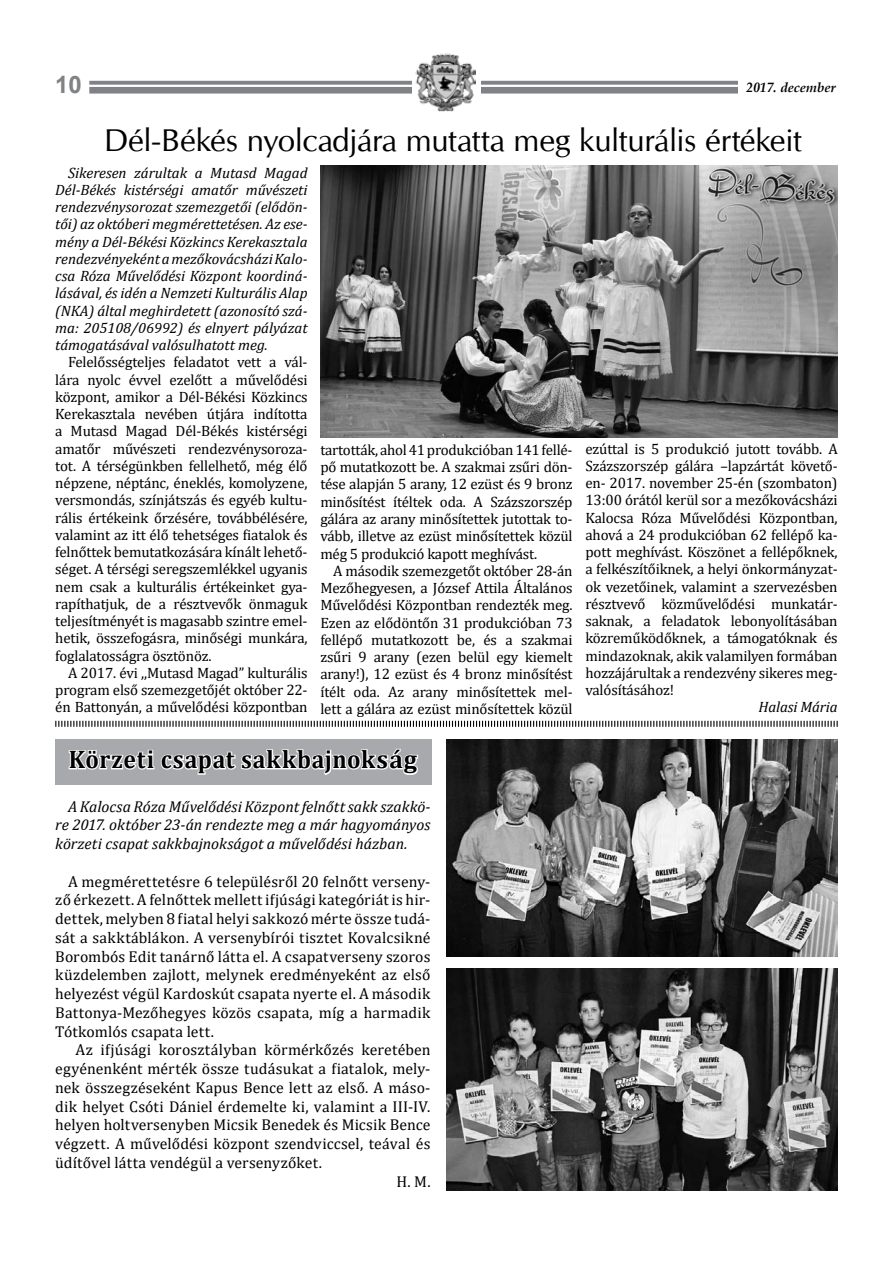
<style>
.page{position:relative;width:893px;height:1263px;background:#fff}
.page>*{position:absolute;margin:0;border:0;box-sizing:border-box;transform-origin:0 0}
.t1{font:31.5px "CG Omega";letter-spacing:-.015em;color:#000}
.t2{font:700 25.5px "Cambria";letter-spacing:.03em;color:#000;scale:.93 1}
.t3{font:700 24px "Arial";color:#808285}
.t4{font:15.75px/18.8px "Cambria";letter-spacing:.005em;color:#000;text-align:justify}
.t5{font:italic 15.75px/18.8px "Cambria";color:#000;text-align:justify}
.t6{font:15px/17.2px "Cambria";letter-spacing:-.01em;color:#000;text-align:justify}
.t7{font:italic 15px/17.2px "Cambria";color:#000;text-align:justify}
.t8{font:italic 700 13.5px "Book Antiqua";color:#000}
</style>
<div class="page">
<svg style="left:89px;top:81px;width:649px;height:13px;fill:#808285"></svg>
<hr style="left:51px;top:85px;width:791px;height:2px;background:#fff">
<div style="left:412px;top:59px;width:68px;height:52px;background:#fff"></div>
<img style="left:418px;top:56px;width:57px;height:54px">
<div style="left:415px;top:53px;width:63px;height:60px;border:2px solid #fff"></div>
<div style="left:55px;top:739px;width:377px;height:45px;background:#a7a9ac"></div>
<img style="left:320px;top:166px;width:518px;height:271px">
<img style="left:446px;top:739px;width:392px;height:218px">
<img style="left:446px;top:969px;width:392px;height:222px">
<svg style="left:55px;top:720px;width:783px;height:7px"></svg>
<svg style="left:68px;top:748px;width:351px;height:27px"></svg>
<h3 class="t3" style="left:55px;top:68px;width:28px">10</h3>
<p class="t8" style="left:747px;top:78px;width:90px">2017. december</p>
<h1 class="t1" style="left:104px;top:121px;width:700px">Dél-Békés nyolcadjára mutatta meg kulturális értékeit</h1>
<p class="t7" style="left:55px;top:163px;width:254px;text-indent:13px">Sikeresen zárultak a Mutasd Magad Dél-Békés kistérségi amatőr művészeti rendezvénysorozat szemezgetői (elődön&shy;tői) az októberi megmérettetésen. Az ese&shy;mény a Dél-Békési Közkincs Kerekasztala rendezvényeként a mezőkovácsházi Kalo&shy;csa Róza Művelődési Központ koordiná&shy;lásával, és idén a Nemzeti Kulturális Alap (NKA) által meghirdetett (azonosító szá&shy;ma: 205108/06992) és elnyert pályázat támogatásával valósulhatott meg.</p>
<p class="t6" style="left:55px;top:353px;width:254px;text-indent:13px">Felelősségteljes feladatot vett a vál&shy;lára nyolc évvel ezelőtt a művelődési központ, amikor a Dél-Békési Közkincs Kerekasztala nevében útjára indította a Mutasd Magad Dél-Békés kistérségi amatőr művészeti rendezvénysoroza&shy;tot. A térségünkben fellelhető, még élő népzene, néptánc, éneklés, komolyzene, versmondás, színjátszás és egyéb kultu&shy;rális értékeink őrzésére, továbbélésére, valamint az itt élő tehetséges fiatalok és felnőttek bemutatkozására kínált lehető&shy;séget. A térségi seregszemlékkel ugyanis nem csak a kulturális értékeinket gya&shy;rapíthatjuk, de a résztvevők önmaguk teljesítményét is magasabb szintre emel&shy;hetik, összefogásra, minőségi munkára, foglalatosságra ösztönöz.</p>
<p class="t6" style="left:55px;top:664px;width:254px;text-indent:13px">A 2017. évi ,,Mutasd Magad” kulturális program első szemezgetőjét október 22- én Battonyán, a művelődési központban</p>
<p class="t6" style="left:320px;top:441px;width:254px">tartották, ahol 41 produkcióban 141 fellé&shy;pő mutatkozott be. A szakmai zsűri dön&shy;tése alapján 5 arany, 12 ezüst és 9 bronz minősítést ítéltek oda. A Százszorszép gálára az arany minősítettek jutottak to&shy;vább, illetve az ezüst minősítettek közül még 5 produkció kapott meghívást.</p>
<p class="t6" style="left:320px;top:562px;width:254px;text-indent:13px">A második szemezgetőt október 28-án Mezőhegyesen, a József Attila Általános Művelődési Központban rendezték meg.<br>Ezen az elődöntőn 31 produkcióban 73 fellépő mutatkozott be, és a szakmai zsűri 9 arany (ezen belül egy kiemelt arany!), 12 ezüst és 4 bronz minősítést ítélt oda. Az arany minősítettek mel&shy;lett a gálára az ezüst minősítettek közül</p>
<p class="t6" style="left:585px;top:440px;width:254px">ezúttal is 5 produkció jutott tovább. A Százszorszép gálára –lapzártát követő&shy;en- 2017. november 25-én (szombaton)<br>13:00 órától kerül sor a mezőkovácsházi Kalocsa Róza Művelődési Központban, ahová a 24 produkcióban 62 fellépő ka&shy;pott meghívást. Köszönet a fellépőknek, a felkészítőiknek, a helyi önkormányzat&shy;ok vezetőinek, valamint a szervezésben résztvevő közművelődési munkatár&shy;saknak, a feladatok lebonyolításában közreműködőknek, a támogatóknak és mindazoknak, akik valamilyen formában hozzájárultak a rendezvény sikeres meg&shy;valósításához!</p>
<p class="t7" style="left:759px;top:698px;width:81px">Halasi Mária</p>
<h2 class="t2" style="left:69px;top:741px;width:376px">Körzeti csapat sakkbajnokság</h2>
<p class="t5" style="left:55px;top:796px;width:377px;text-indent:13px">A Kalocsa Róza Művelődési Központ felnőtt sakk szakkö&shy;re 2017. október 23-án rendezte meg a már hagyományos körzeti csapat sakkbajnokságot a művelődési házban.</p>
<p class="t4" style="left:55px;top:872px;width:377px;text-indent:13px">A megmérettetésre 6 településről 20 felnőtt verseny&shy;ző érkezett. A felnőttek mellett ifjúsági kategóriát is hir&shy;dettek, melyben 8 fiatal helyi sakkozó mérte össze tudá&shy;sát a sakktáblákon. A versenybírói tisztet Kovalcsikné Borombós Edit tanárnő látta el. A csapatverseny szoros küzdelemben zajlott, melynek eredményeként az első helyezést végül Kardoskút csapata nyerte el. A második Battonya-Mezőhegyes közös csapata, míg a harmadik Tótkomlós csapata lett.</p>
<p class="t4" style="left:76px;top:1040px;width:356px">Az ifjúsági korosztályban körmérkőzés keretében</p>
<p class="t4" style="left:55px;top:1059px;width:377px">egyénenként mérték össze tudásukat a fiatalok, mely-</p>
<p class="t4" style="left:55px;top:1078px;width:377px">nek összegzéseként Kapus Bence lett az első. A máso-</p>
<p class="t4" style="left:55px;top:1097px;width:377px">dik helyet Csóti Dániel érdemelte ki, valamint a III-IV.</p>
<p class="t4" style="left:55px;top:1115px;width:377px">helyen holtversenyben Micsik Benedek és Micsik Bence</p>
<p class="t4" style="left:55px;top:1134px;width:377px">végzett. A művelődési központ szendviccsel, teával és</p>
<p class="t4" style="left:55px;top:1153px;width:268px">üdítővel látta vendégül a versenyzőket.</p>
<p class="t4" style="left:396px;top:1172px;width:36px">H. M.</p>
</div>
